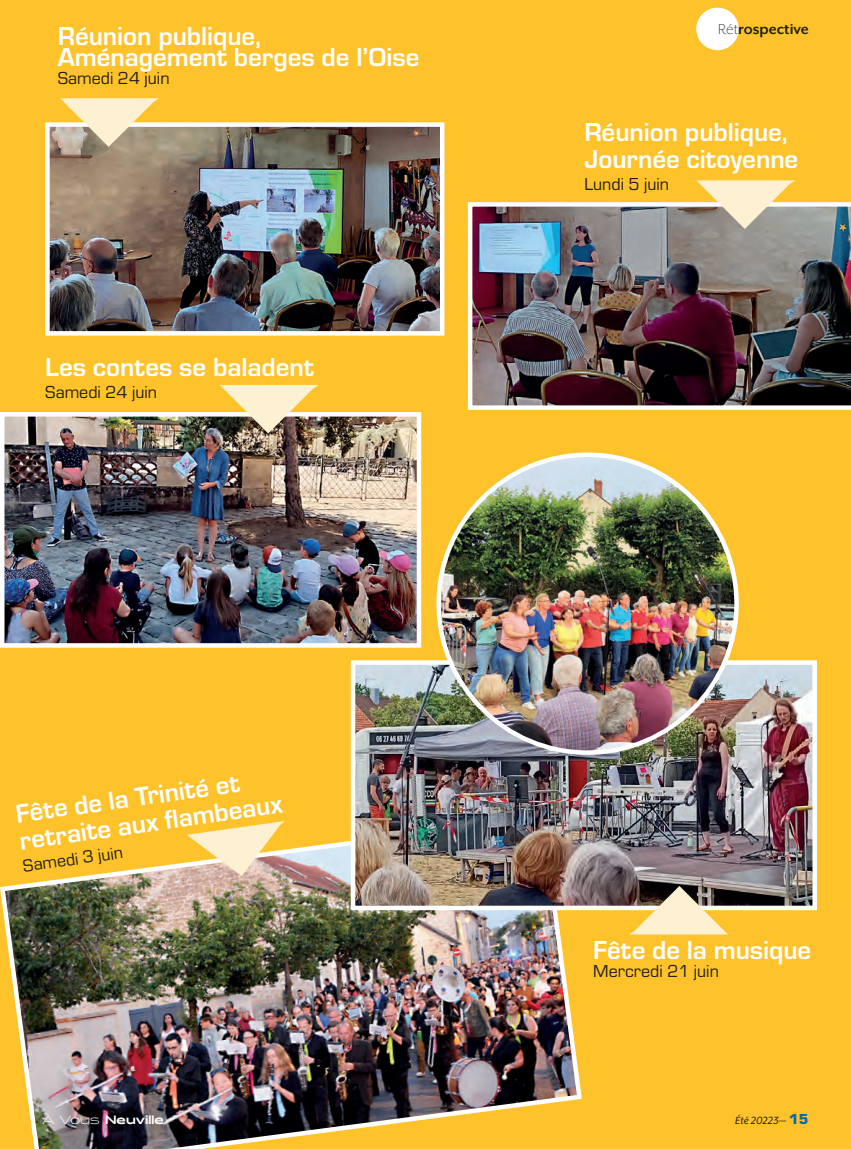
<style>
.page{position:relative;width:851px;height:1149px;background:#fff}
.page>*{position:absolute;margin:0;border:0;box-sizing:border-box;transform-origin:0 0}
.t1{font:700 27px "Eurostile";color:#fff}
.t2{font:18px "Eurostile";color:#231f20}
.t3{font:700 16.5px "Mr Eaves XL San OT";color:#231f20}
.t4{font:900 12px "Halogen";color:#fff}
.t5{font:italic 12px "Mr Eaves XL San OT";color:#231f20}
.s1{font-weight:300}
.s2{font-family:"Eurostile";font-weight:900;font-style:normal;font-size:15px;color:#0169af}
</style>
<div class="page">
<div style="left:0;top:0;width:850px;height:1148px;background:#fec22a"></div>
<div style="left:696px;top:8px;width:42px;height:42px;background:#fff;border-radius:50%"></div>
<img style="left:0;top:812px;width:584px;height:336px">
<img style="left:5px;top:417px;width:411px;height:225px">
<div style="left:0;top:412px;width:421px;height:235px;border:4px solid #fff"></div>
<svg style="left:187px;top:820px;width:98px;height:55px"></svg>
<svg style="left:220px;top:385px;width:98px;height:48px"></svg>
<img style="left:50px;top:127px;width:389px;height:203px">
<div style="left:45px;top:122px;width:399px;height:213px;border:4px solid #fff"></div>
<img style="left:468px;top:202px;width:382px;height:208px">
<svg style="left:60px;top:98px;width:99px;height:49px;background:#e2cfa5"></svg>
<svg style="left:696px;top:180px;width:99px;height:49px;background:#d8caa7"></svg>
<img style="left:356px;top:665px;width:455px;height:239px">
<div style="left:351px;top:660px;width:465px;height:249px;border:4px solid #fff"></div>
<svg style="left:629px;top:885px;width:98px;height:49px;background:#baa885"></svg>
<img style="left:439px;top:454px;width:297px;height:298px;border-radius:146px">
<p class="t1" style="left:58px;top:16px;width:205px">Réunion publique,</p>
<p class="t1" style="left:58px;top:37px;width:363px">Aménagement berges de l’Oise</p>
<p class="t2" style="left:58px;top:65px;width:113px">Samedi 24 juin</p>
<p class="t1" style="left:45px;top:347px;width:270px">Les contes se baladent</p>
<p class="t2" style="left:45px;top:380px;width:113px">Samedi 24 juin</p>
<p class="t1" style="left:13px;top:794px;width:227px;rotate:-8deg">Fête de la Trinité et</p>
<p class="t1" style="left:17px;top:821px;width:267px;rotate:-8deg">retraite aux fl ambeaux</p>
<p class="t2" style="left:21px;top:853px;width:102px;rotate:-8deg">Samedi 3 juin</p>
<p class="t3" style="left:718px;top:20px;width:92px"><span class="s1">Rét</span>rospective</p>
<p class="t1" style="left:584px;top:112px;width:205px">Réunion publique,</p>
<p class="t1" style="left:584px;top:139px;width:215px">Journée citoyenne</p>
<p class="t2" style="left:584px;top:172px;width:86px">Lundi 5 juin</p>
<p class="t1" style="left:593px;top:929px;width:219px">Fête de la musique</p>
<p class="t2" style="left:593px;top:958px;width:127px">Mercredi 21 juin</p>
<p class="t4" style="left:43px;top:1111px;width:123px"><span class="s1">À Vous</span> Neuville</p>
<p class="t5" style="left:735px;top:1113px;width:75px">Été 20223— <span class="s2">15</span></p>
</div>
